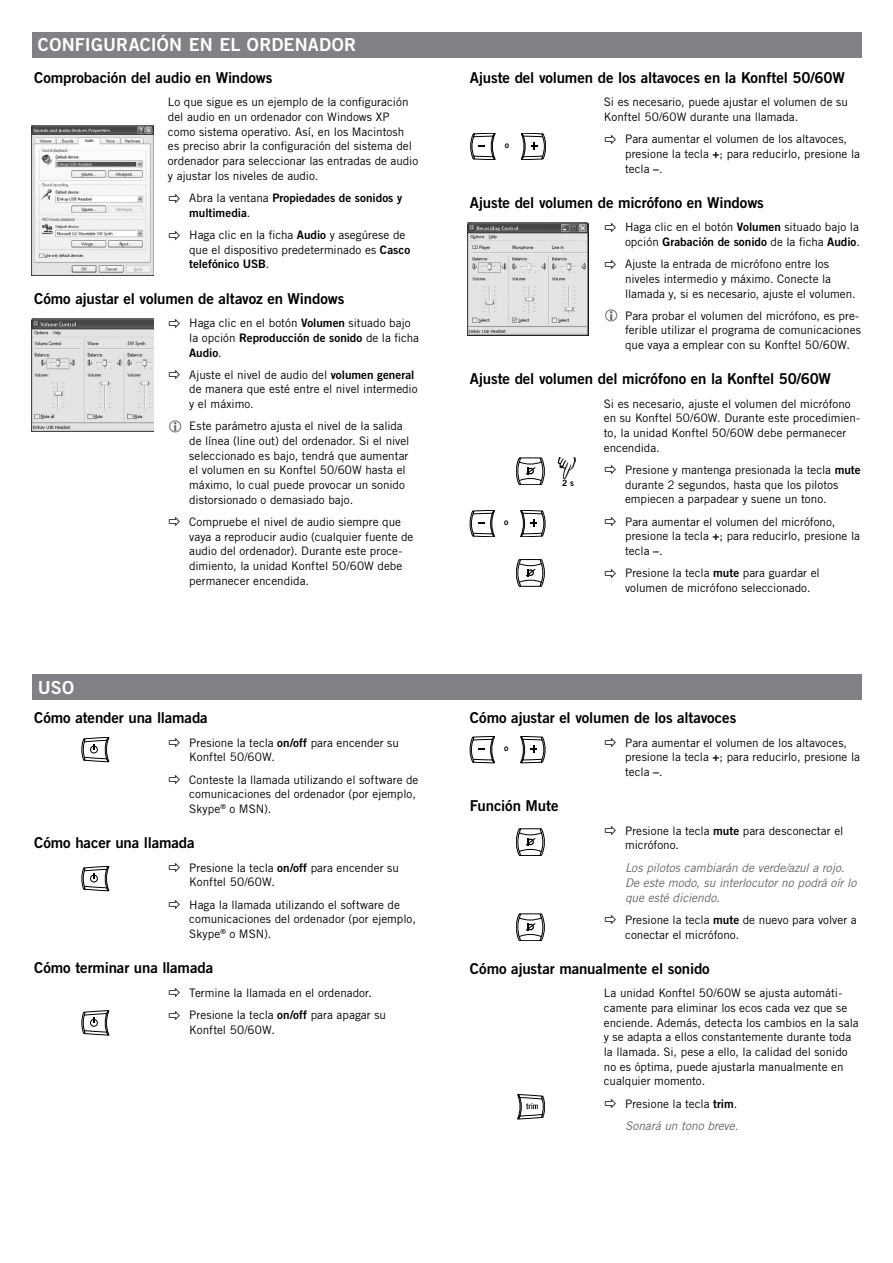
<style>
.page{position:relative;width:893px;height:1263px;background:#fff}
.page>*{position:absolute;margin:0;border:0;box-sizing:border-box;transform-origin:0 0}
.Rubrik_1{font:18px "Trade Gothic LT Std Bd 2";letter-spacing:.005em;color:#fff}
.Rubrik_3{font:15px "Trade Gothic LT Std Bd 2";letter-spacing:-.01em;color:#000}
.Bröd_i_kommentar{font:italic 12px/15px "Trade Gothic LT Std";letter-spacing:-.01em;color:#68676c}
.Bröd_ih3{font:11.7px/14.7px "Trade Gothic LT Std";color:#000}
.Bröd_i3{font:11.7px/14.7px "Trade Gothic LT Std";color:#000}
.Bröd_ih3-2{font:11.7px/14.7px "Trade Gothic LT Std Bd 2";letter-spacing:.005em;color:#000}
.Bildtext{font:8.7px "Trade Gothic LT Std Bd 2";color:#000}
.s1{font-family:"Trade Gothic LT Std"}
.s2{font-family:"Trade Gothic LT Std Bd 2"}
</style>
<div class="page">
<div style="left:32px;top:32px;width:829px;height:25px;background:#818084"></div>
<div style="left:32px;top:674px;width:829px;height:25px;background:#818084"></div>
<svg style="left:470px;top:133px;width:25px;height:27px"></svg>
<svg style="left:521px;top:133px;width:25px;height:27px"></svg>
<svg style="left:470px;top:510px;width:25px;height:27px"></svg>
<svg style="left:520px;top:510px;width:25px;height:27px"></svg>
<img style="left:558px;top:458px;width:17px;height:20px">
<svg style="left:516px;top:458px;width:29px;height:27px"></svg>
<svg style="left:516px;top:559px;width:29px;height:27px"></svg>
<img style="left:468px;top:222px;width:120px;height:113px">
<img style="left:32px;top:319px;width:121px;height:112px">
<img style="left:32px;top:125px;width:121px;height:151px">
<svg style="left:516px;top:828px;width:29px;height:28px"></svg>
<svg style="left:516px;top:914px;width:29px;height:27px"></svg>
<svg style="left:470px;top:736px;width:25px;height:27px"></svg>
<svg style="left:520px;top:736px;width:25px;height:27px"></svg>
<svg style="left:517px;top:1094px;width:28px;height:25px"></svg>
<svg style="left:82px;top:737px;width:27px;height:25px"></svg>
<svg style="left:82px;top:866px;width:27px;height:25px"></svg>
<svg style="left:82px;top:1010px;width:27px;height:25px"></svg>
<p class="Rubrik_1" style="left:38px;top:34px;width:23px">CONFI</p>
<p class="Rubrik_1" style="left:91px;top:34px;width:71px">GURACIÓN</p>
<p class="Rubrik_1" style="left:189px;top:34px;width:156px">EN EL ORDENADOR</p>
<p class="Rubrik_3" style="left:34px;top:68px;width:240px">Comprobación del audio en Windows</p>
<p class="Bröd_i3" style="left:168px;top:95px;width:252px">Lo que sigue es un ejemplo de la configuración del audio en un ordenador con Windows XP como sistema operativo. Así, en los Macintosh es preciso abrir la configuración del sistema del ordenador para seleccionar las entradas de audio y ajustar los niveles de audio.</p>
<p class="Bröd_ih3-2" style="left:189px;top:190px;width:214px"><span class="s1">Abra la ventana</span> Propiedades de sonidos y multimedia<span class="s1">.</span></p>
<p class="Bröd_ih3" style="left:189px;top:227px;width:222px">Haga clic en la ficha <span class="s2">Audio</span> y asegúrese de que el dispositivo predeterminado es <span class="s2">Casco telefónico USB</span>.</p>
<p class="Rubrik_3" style="left:34px;top:289px;width:312px">Cómo ajustar el volumen de altavoz en Windows</p>
<p class="Bröd_ih3" style="left:189px;top:315px;width:231px">Haga clic en el botón <span class="s2">Volumen</span> situado bajo la opción <span class="s2">Reproducción de sonido</span> de la ficha<br><span class="s2">Audio</span>.</p>
<p class="Bröd_ih3" style="left:189px;top:367px;width:230px">Ajuste el nivel de audio del <span class="s2">volumen general </span>de manera que esté entre el nivel intermedio y el máximo.</p>
<p class="Bröd_ih3" style="left:189px;top:418px;width:222px">Este parámetro ajusta el nivel de la salida de línea (line out) del ordenador. Si el nivel seleccionado es bajo, tendrá que aumentar el volumen en su Konftel 50/60W hasta el máximo, lo cual puede provocar un sonido distorsionado o demasiado bajo.</p>
<p class="Bröd_ih3" style="left:189px;top:514px;width:226px">Compruebe el nivel de audio siempre que vaya a reproducir audio (cualquier fuente de audio del ordenador). Durante este proce&shy;dimiento, la unidad Konftel 50/60W debe permanecer encendida.</p>
<p class="Rubrik_1" style="left:38px;top:676px;width:38px">Uso</p>
<p class="Rubrik_3" style="left:34px;top:708px;width:175px">Cómo atender una llamada</p>
<p class="Bröd_ih3" style="left:189px;top:735px;width:211px">Presione la tecla <span class="s2">on/off</span> para encender su<br>Konftel 50/60W.</p>
<p class="Bröd_ih3" style="left:189px;top:772px;width:231px">Conteste la llamada utilizando el software de comunicaciones del ordenador (por ejemplo,<br>Skype<sup>®</sup> o MSN).</p>
<p class="Rubrik_3" style="left:34px;top:833px;width:162px">Cómo hacer una llamada</p>
<p class="Bröd_ih3" style="left:189px;top:860px;width:211px">Presione la tecla <span class="s2">on/off</span> para encender su<br>Konftel 50/60W.</p>
<p class="Bröd_ih3" style="left:189px;top:897px;width:228px">Haga la llamada utilizando el software de comunicaciones del ordenador (por ejemplo,<br>Skype<sup>®</sup> o MSN).</p>
<p class="Rubrik_3" style="left:34px;top:959px;width:181px">Cómo terminar una llamada</p>
<p class="Bröd_ih3" style="left:189px;top:985px;width:184px">Termine la llamada en el ordenador.</p>
<p class="Bröd_ih3" style="left:189px;top:1007px;width:198px">Presione la tecla <span class="s2">on/off</span> para apagar su<br>Konftel 50/60W.</p>
<p class="Rubrik_3" style="left:470px;top:68px;width:376px">Ajuste del volumen de los altavoces en la Konftel 50/60W</p>
<p class="Bröd_i3" style="left:604px;top:95px;width:246px">Si es necesario, puede ajustar el volumen de su<br>Konftel 50/60W durante una llamada.</p>
<p class="Bröd_ih3" style="left:625px;top:132px;width:236px">Para aumentar el volumen de los altavoces, presione la tecla <span class="s2">+</span>; para reducirlo, presione la tecla <span class="s2">–</span>.</p>
<p class="Rubrik_3" style="left:470px;top:193px;width:296px">Ajuste del volumen de micrófono en Windows</p>
<p class="Bröd_ih3" style="left:625px;top:220px;width:236px">Haga clic en el botón <span class="s2">Volumen</span> situado bajo la opción <span class="s2">Grabación de sonido</span> de la ficha <span class="s2">Audio</span>.</p>
<p class="Bröd_ih3" style="left:625px;top:257px;width:232px">Ajuste la entrada de micrófono entre los niveles intermedio y máximo. Conecte la llamada y, si es necesario, ajuste el volumen.</p>
<p class="Bröd_ih3" style="left:625px;top:308px;width:237px">Para probar el volumen del micrófono, es pre&shy;ferible utilizar el programa de comunicaciones que vaya a emplear con su Konftel 50/60W.</p>
<p class="Rubrik_3" style="left:470px;top:370px;width:363px">Ajuste del volumen del micrófono en la Konftel 50/60W</p>
<p class="Bröd_i3" style="left:604px;top:396px;width:258px">Si es necesario, ajuste el volumen del micrófono en su Konftel 50/60W. Durante este procedimien&shy;to, la unidad Konftel 50/60W debe permanecer encendida.</p>
<p class="Bröd_ih3" style="left:625px;top:462px;width:237px">Presione y mantenga presionada la tecla <span class="s2">mute </span>durante 2 segundos, hasta que los pilotos empiecen a parpadear y suene un tono.</p>
<p class="Bröd_ih3" style="left:625px;top:514px;width:236px">Para aumentar el volumen del micrófono, presione la tecla <span class="s2">+</span>; para reducirlo, presione la tecla <span class="s2">–</span>.</p>
<p class="Bröd_ih3" style="left:625px;top:565px;width:196px">Presione la tecla <span class="s2">mute</span> para guardar el volumen de micrófono seleccionado.</p>
<p class="Bildtext" style="left:505px;top:139px;width:6px">o</p>
<p class="Bildtext" style="left:562px;top:477px;width:13px">2 s</p>
<p class="Bildtext" style="left:504px;top:517px;width:6px">o</p>
<p class="Rubrik_3" style="left:470px;top:708px;width:268px">Cómo ajustar el volumen de los altavoces</p>
<p class="Bröd_ih3" style="left:625px;top:735px;width:236px">Para aumentar el volumen de los altavoces, presione la tecla <span class="s2">+</span>; para reducirlo, presione la tecla <span class="s2">–</span>.</p>
<p class="Rubrik_3" style="left:470px;top:797px;width:90px">Función Mute</p>
<p class="Bröd_ih3" style="left:625px;top:823px;width:220px">Presione la tecla <span class="s2">mute</span> para desconectar el micrófono.</p>
<p class="Bröd_i_kommentar" style="left:625px;top:860px;width:233px">Los pilotos cambiarán de verde/azul a rojo.<br>De este modo, su interlocutor no podrá oír lo que esté diciendo.</p>
<p class="Bröd_ih3" style="left:625px;top:912px;width:233px">Presione la tecla <span class="s2">mute</span> de nuevo para volver a conectar el micrófono.</p>
<p class="Rubrik_3" style="left:470px;top:959px;width:241px">Cómo ajustar manualmente el sonido</p>
<p class="Bröd_i3" style="left:604px;top:985px;width:256px">La unidad Konftel 50/60W se ajusta automáti&shy;camente para eliminar los ecos cada vez que se enciende. Además, detecta los cambios en la sala y se adapta a ellos constantemente durante toda la llamada. Si, pese a ello, la calidad del sonido no es óptima, puede ajustarla manualmente en cualquier momento.</p>
<p class="Bröd_ih3" style="left:625px;top:1096px;width:114px">Presione la tecla <span class="s2">trim</span>.</p>
<p class="Bröd_i_kommentar" style="left:625px;top:1118px;width:115px">Sonará un tono breve.</p>
<p class="Bildtext" style="left:504px;top:743px;width:6px">o</p>
</div>
